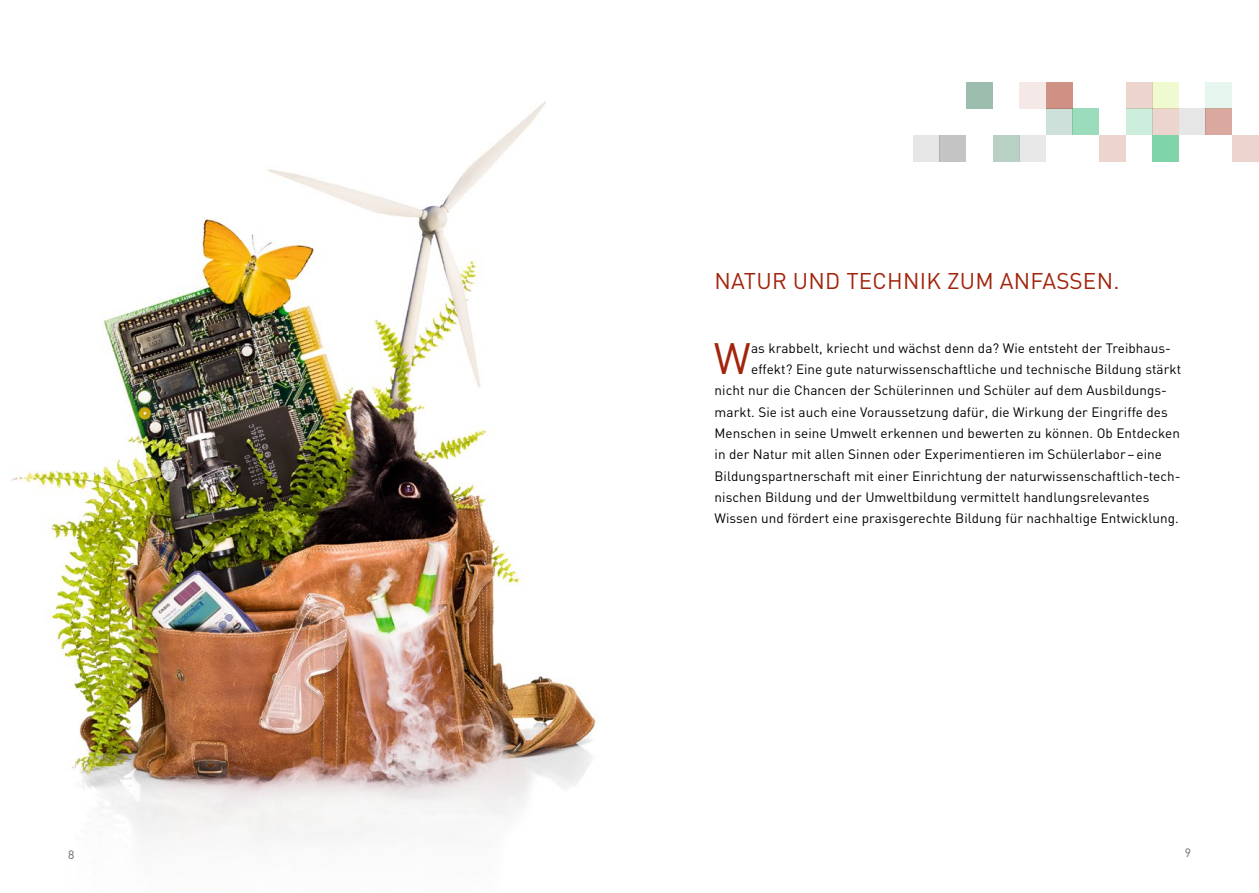
<style>
.page{position:relative;width:1259px;height:893px;background:#fff}
.page>*{position:absolute;margin:0;border:0;box-sizing:border-box;transform-origin:0 0}
.t1{font:43.35px "DIN";color:#a2240c}
.t2{font:22.5px "DIN";letter-spacing:.01em;color:#a2240c}
.t3{font:13.5px "DIN";letter-spacing:.005em;color:#000}
.t4{font:12px "DIN";color:#676767}
</style>
<div class="page">
<img style="left:10px;top:102px;width:587px;height:740px">
<div style="left:939px;top:135px;width:27px;height:27px;background:#c4c4c5"></div>
<div style="left:966px;top:82px;width:26px;height:26px;background:#9dbeae"></div>
<div style="left:1099px;top:135px;width:26px;height:27px;background:#ecd4cf"></div>
<div style="left:1179px;top:108px;width:26px;height:27px;background:#e6e6e6"></div>
<div style="left:1019px;top:135px;width:27px;height:27px;background:#e8e8e8"></div>
<div style="left:1019px;top:82px;width:27px;height:26px;background:#f5e9e7"></div>
<div style="left:992px;top:135px;width:27px;height:27px;background:#b9d1c5"></div>
<div style="left:1046px;top:108px;width:26px;height:27px;background:#cde1da"></div>
<div style="left:1046px;top:82px;width:26px;height:26px;background:#d09185"></div>
<div style="left:1072px;top:108px;width:27px;height:27px;background:#9adcbb"></div>
<div style="left:1126px;top:108px;width:26px;height:27px;background:#cdeedd"></div>
<div style="left:1126px;top:82px;width:26px;height:26px;background:#ecd4cf"></div>
<div style="left:1152px;top:135px;width:27px;height:27px;background:#80d4a9"></div>
<div style="left:1152px;top:108px;width:27px;height:27px;background:#ecd4cf"></div>
<div style="left:1152px;top:82px;width:27px;height:26px;background:#effad0"></div>
<div style="left:913px;top:135px;width:26px;height:27px;background:#e6e6e6"></div>
<div style="left:1232px;top:135px;width:27px;height:27px;background:#ecd4cf"></div>
<div style="left:1205px;top:108px;width:27px;height:27px;background:#daa89e"></div>
<div style="left:1205px;top:82px;width:27px;height:26px;background:#e6f6ee"></div>
<h2 class="t2" style="left:714px;top:267px;width:406px">NATUR UND TECHNIK ZUM ANFASSEN.</h2>
<h1 class="t1" style="left:714px;top:331px;width:39px">W</h1>
<p class="t3" style="left:751px;top:340px;width:421px">as krabbelt, kriecht und wächst denn da? Wie entsteht der Treibhaus-</p>
<p class="t3" style="left:751px;top:361px;width:432px">effekt? Eine gute naturwissenschaftliche und technische Bildung stärkt</p>
<p class="t3" style="left:714px;top:382px;width:454px">nicht nur die Chancen der Schülerinnen und Schüler auf dem Ausbildungs-</p>
<p class="t3" style="left:714px;top:403px;width:455px">markt. Sie ist auch eine Voraussetzung dafür, die Wirkung der Eingriffe des</p>
<p class="t3" style="left:714px;top:425px;width:467px">Menschen in seine Umwelt erkennen und bewerten zu können. Ob Entdecken</p>
<p class="t3" style="left:714px;top:446px;width:449px">in der Natur mit allen Sinnen oder Experimentieren im Schülerlabor – eine</p>
<p class="t3" style="left:714px;top:467px;width:467px">Bildungspartnerschaft mit einer Einrichtung der naturwissenschaftlich-tech-</p>
<p class="t3" style="left:714px;top:488px;width:436px">nischen Bildung und der Umweltbildung vermittelt handlungsrelevantes</p>
<p class="t3" style="left:714px;top:510px;width:466px">Wissen und fördert eine praxisgerechte Bildung für nachhaltige Entwicklung.</p>
<p class="t4" style="left:68px;top:847px;width:8px">8</p>
<p class="t4" style="left:1184px;top:845px;width:8px">9</p>
</div>
